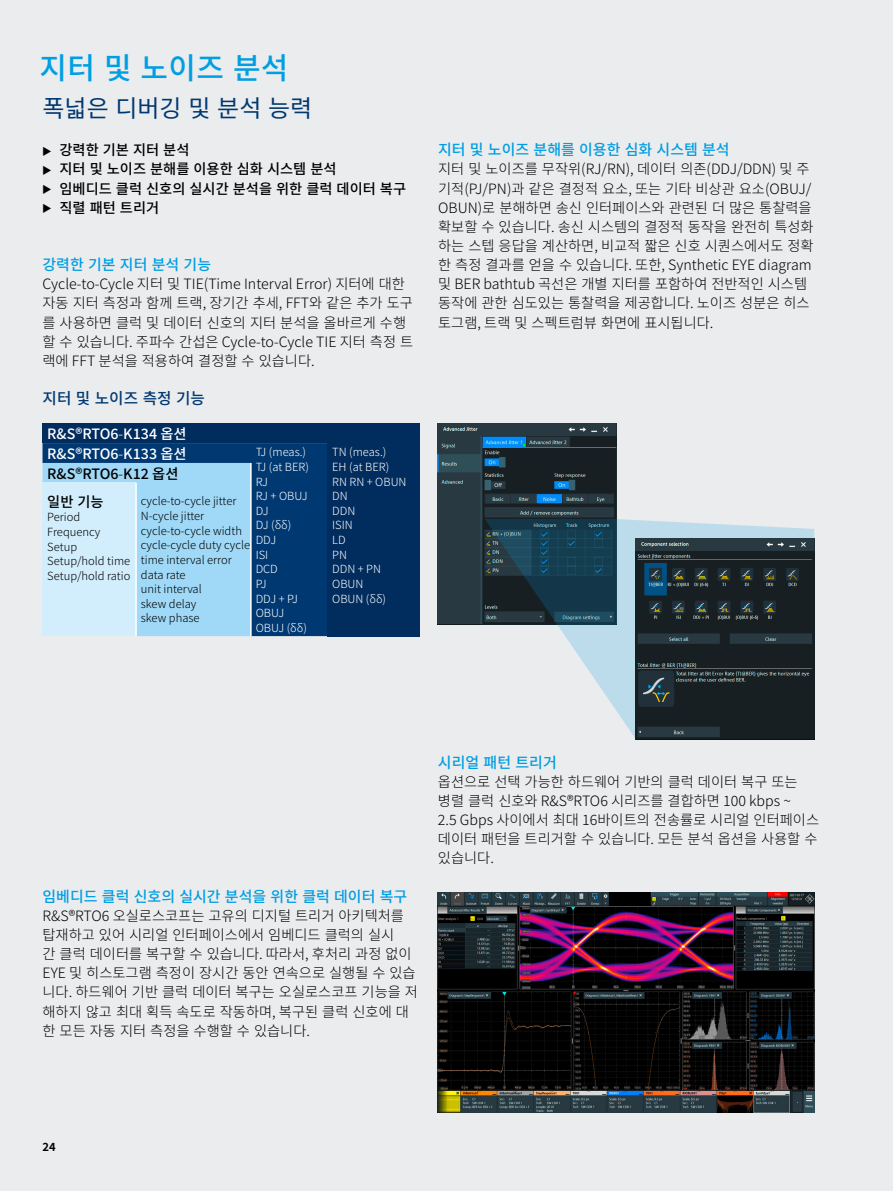
<style>
.page{position:relative;width:893px;height:1191px;background:#eaeced}
.page>*{position:absolute;margin:0;border:0;box-sizing:border-box;transform-origin:0 0}
.Seiten_Headline_20Pt_cyan_IVZ_Applicatio{font:500 30px "Source Han Sans K";letter-spacing:.01em;color:#009ee3}
.Mittlere_Headline_blau{font:24px "Source Han Sans K";color:#003872}
.Grafik_Tabelle_Überschrift{font:500 15.75px "Source Han Sans K";color:#003872}
.Absatzfett_cyan{font:500 15px "Source Han Sans K";color:#009ee3}
.Haupttext_ohne_Abstand{font:300 14.25px/19.2px "Source Han Sans K";color:#000}
.Tabellenueberschrift{font:500 14.25px "Source Han Sans K";color:#000}
.Tabellenueberschrift-2{font:500 14.25px "Source Han Sans K";color:#fff}
.Tabelletext{font:300 11.25px "Source Han Sans K";color:#000}
.Tabelletext-2{font:300 11.25px "Source Han Sans K";color:#fff}
.t1{font:700 11.25px "Source Han Sans K";color:#000}
.s1{font-family:"Linotype Universfor RS";font-weight:300;font-size:11.4px}
.s2{font-family:"Linotype Univers 330"}
.s3{font-family:"Linotype Univers 330";font-weight:300}
</style>
<div class="page">
<img style="left:438px;top:423px;width:179px;height:201px">
<svg style="left:485px;top:519px;width:329px;height:220px"></svg>
<img style="left:636px;top:538px;width:178px;height:201px">
<img style="left:438px;top:892px;width:376px;height:220px">
<div style="left:43px;top:423px;width:377px;height:20px;background:#002c5e"></div>
<div style="left:43px;top:443px;width:284px;height:193px;background:#003872"></div>
<div style="left:327px;top:443px;width:93px;height:193px;background:#002c5e"></div>
<div style="left:43px;top:463px;width:207px;height:173px;background:#a0d9f7"></div>
<div style="left:43px;top:483px;width:93px;height:153px;background:#d2edfc"></div>
<hr style="left:250px;top:463px;width:2px;height:20px;background:#fff">
<hr style="left:135px;top:483px;width:2px;height:153px;background:#fff">
<hr style="left:250px;top:483px;width:2px;height:153px;background:#fff">
<p class="Seiten_Headline_20Pt_cyan_IVZ_Applicatio" style="left:40px;top:51px;width:251px">지터 및 노이즈 분석</p>
<p class="Mittlere_Headline_blau" style="left:43px;top:95px;width:271px">폭넓은 디버깅 및 분석 능력</p>
<p class="Tabellenueberschrift" style="left:43px;top:142px;width:148px"><span class="s1">▶</span> 강력한 기본 지터 분석</p>
<p class="Tabellenueberschrift" style="left:43px;top:161px;width:296px"><span class="s1">▶</span> 지터 및 노이즈 분해를 이용한 심화 시스템 분석</p>
<p class="Tabellenueberschrift" style="left:43px;top:180px;width:365px"><span class="s1">▶</span> 임베디드 클럭 신호의 실시간 분석을 위한 클럭 데이터 복구</p>
<p class="Tabellenueberschrift" style="left:43px;top:199px;width:118px"><span class="s1">▶</span> 직렬 패턴 트리거</p>
<p class="Absatzfett_cyan" style="left:43px;top:256px;width:170px">강력한 기본 지터 분석 기능</p>
<p class="Haupttext_ohne_Abstand" style="left:43px;top:275px;width:372px">Cycle<span class="s2">-</span>to<span class="s2">-</span>Cycle 지터 및 TIE(Time Interval Error) 지터에 대한 자동 지터 측정과 함께 트랙, 장기간 추세, FFT와 같은 추가 도구 를 사용하면 클럭 및 데이터 신호의 지터 분석을 올바르게 수행 할 수 있습니다. 주파수 간섭은 Cycle<span class="s2">-</span>to<span class="s2">-</span>Cycle TIE 지터 측정 트 랙에 FFT 분석을 적용하여 결정할 수 있습니다.</p>
<p class="Grafik_Tabelle_Überschrift" style="left:43px;top:389px;width:164px">지터 및 노이즈 측정 기능</p>
<p class="Tabellenueberschrift-2" style="left:47px;top:425px;width:141px">R&amp;S®RTO6<span class="s3">-</span>K134 옵션</p>
<p class="Tabellenueberschrift-2" style="left:47px;top:445px;width:141px">R&amp;S®RTO6<span class="s3">-</span>K133 옵션</p>
<p class="Tabelletext-2" style="left:256px;top:446px;width:52px">TJ (meas.)</p>
<p class="Tabelletext-2" style="left:256px;top:460px;width:55px">TJ (at BER)</p>
<p class="Tabelletext-2" style="left:256px;top:475px;width:14px">RJ</p>
<p class="Tabelletext-2" style="left:256px;top:490px;width:54px">RJ + OBUJ</p>
<p class="Tabelletext-2" style="left:256px;top:504px;width:14px">DJ</p>
<p class="Tabelletext-2" style="left:256px;top:519px;width:37px">DJ (δδ)</p>
<p class="Tabelletext-2" style="left:256px;top:533px;width:22px">DDJ</p>
<p class="Tabelletext-2" style="left:256px;top:548px;width:14px">ISI</p>
<p class="Tabelletext-2" style="left:256px;top:563px;width:24px">DCD</p>
<p class="Tabelletext-2" style="left:256px;top:577px;width:12px">PJ</p>
<p class="Tabelletext-2" style="left:256px;top:592px;width:44px">DDJ + PJ</p>
<p class="Tabelletext-2" style="left:256px;top:607px;width:30px">OBUJ</p>
<p class="Tabelletext-2" style="left:256px;top:621px;width:53px">OBUJ (δδ)</p>
<p class="Tabellenueberschrift" style="left:47px;top:465px;width:133px">R&amp;S®RTO6<span class="s3">-</span>K12 옵션</p>
<p class="Tabellenueberschrift" style="left:47px;top:493px;width:58px">일반 기능</p>
<p class="Tabelletext" style="left:47px;top:511px;width:35px">Period</p>
<p class="Tabelletext" style="left:47px;top:525px;width:55px">Frequency</p>
<p class="Tabelletext" style="left:47px;top:540px;width:31px">Setup</p>
<p class="Tabelletext" style="left:47px;top:554px;width:84px">Setup/hold time</p>
<p class="Tabelletext" style="left:47px;top:569px;width:85px">Setup/hold ratio</p>
<p class="Tabelletext" style="left:141px;top:495px;width:97px">cycle<span class="s2">-</span>to<span class="s2">-</span>cycle jitter</p>
<p class="Tabelletext" style="left:141px;top:509px;width:65px">N<span class="s2">-</span>cycle jitter</p>
<p class="Tabelletext" style="left:141px;top:524px;width:103px">cycle<span class="s2">-</span>to<span class="s2">-</span>cycle width</p>
<p class="Tabelletext" style="left:141px;top:539px;width:111px">cycle<span class="s2">-</span>cycle duty cycle</p>
<p class="Tabelletext" style="left:141px;top:553px;width:93px">time interval error</p>
<p class="Tabelletext" style="left:141px;top:568px;width:46px">data rate</p>
<p class="Tabelletext" style="left:141px;top:583px;width:62px">unit interval</p>
<p class="Tabelletext" style="left:141px;top:597px;width:57px">skew delay</p>
<p class="Tabelletext" style="left:141px;top:612px;width:60px">skew phase</p>
<p class="Tabelletext-2" style="left:332px;top:446px;width:56px">TN (meas.)</p>
<p class="Tabelletext-2" style="left:332px;top:460px;width:58px">EH (at BER)</p>
<p class="Tabelletext-2" style="left:332px;top:475px;width:76px">RN RN + OBUN</p>
<p class="Tabelletext-2" style="left:332px;top:490px;width:17px">DN</p>
<p class="Tabelletext-2" style="left:332px;top:504px;width:25px">DDN</p>
<p class="Tabelletext-2" style="left:332px;top:519px;width:22px">ISIN</p>
<p class="Tabelletext-2" style="left:332px;top:533px;width:15px">LD</p>
<p class="Tabelletext-2" style="left:332px;top:548px;width:16px">PN</p>
<p class="Tabelletext-2" style="left:332px;top:563px;width:50px">DDN + PN</p>
<p class="Tabelletext-2" style="left:332px;top:577px;width:33px">OBUN</p>
<p class="Tabelletext-2" style="left:332px;top:592px;width:55px">OBUN (δδ)</p>
<p class="Absatzfett_cyan" style="left:438px;top:141px;width:293px">지터 및 노이즈 분해를 이용한 심화 시스템 분석</p>
<p class="Haupttext_ohne_Abstand" style="left:438px;top:160px;width:377px">지터 및 노이즈를 무작위(RJ/RN), 데이터 의존(DDJ/DDN) 및 주 기적(PJ/PN)과 같은 결정적 요소, 또는 기타 비상관 요소(OBUJ/ OBUN)로 분해하면 송신 인터페이스와 관련된 더 많은 통찰력을 확보할 수 있습니다. 송신 시스템의 결정적 동작을 완전히 특성화 하는 스텝 응답을 계산하면, 비교적 짧은 신호 시퀀스에서도 정확 한 측정 결과를 얻을 수 있습니다. 또한, Synthetic EYE diagram 및 BER bathtub 곡선은 개별 지터를 포함하여 전반적인 시스템 동작에 관한 심도있는 통찰력을 제공합니다. 노이즈 성분은 히스 토그램, 트랙 및 스펙트럼뷰 화면에 표시됩니다.</p>
<p class="Absatzfett_cyan" style="left:43px;top:887px;width:366px">임베디드 클럭 신호의 실시간 분석을 위한 클럭 데이터 복구</p>
<p class="Haupttext_ohne_Abstand" style="left:43px;top:906px;width:377px">R&amp;S®RTO6 오실로스코프는 고유의 디지털 트리거 아키텍처를 탑재하고 있어 시리얼 인터페이스에서 임베디드 클럭의 실시<br>간 클럭 데이터를 복구할 수 있습니다. 따라서, 후처리 과정 없이<br>EYE 및 히스토그램 측정이 장시간 동안 연속으로 실행될 수 있습 니다. 하드웨어 기반 클럭 데이터 복구는 오실로스코프 기능을 저 해하지 않고 최대 획득 속도로 작동하며, 복구된 클럭 신호에 대 한 모든 자동 지터 측정을 수행할 수 있습니다.</p>
<p class="Absatzfett_cyan" style="left:438px;top:754px;width:120px">시리얼 패턴 트리거</p>
<p class="Haupttext_ohne_Abstand" style="left:438px;top:772px;width:383px">옵션으로 선택 가능한 하드웨어 기반의 클럭 데이터 복구 또는 병렬 클럭 신호와 R&amp;S®RTO6 시리즈를 결합하면 100 kbps ~<br>2.5 Gbps 사이에서 최대 16바이트의 전송률로 시리얼 인터페이스 데이터 패턴을 트리거할 수 있습니다. 모든 분석 옵션을 사용할 수 있습니다.</p>
<p class="t1" style="left:43px;top:1140px;width:15px">24</p>
</div>
